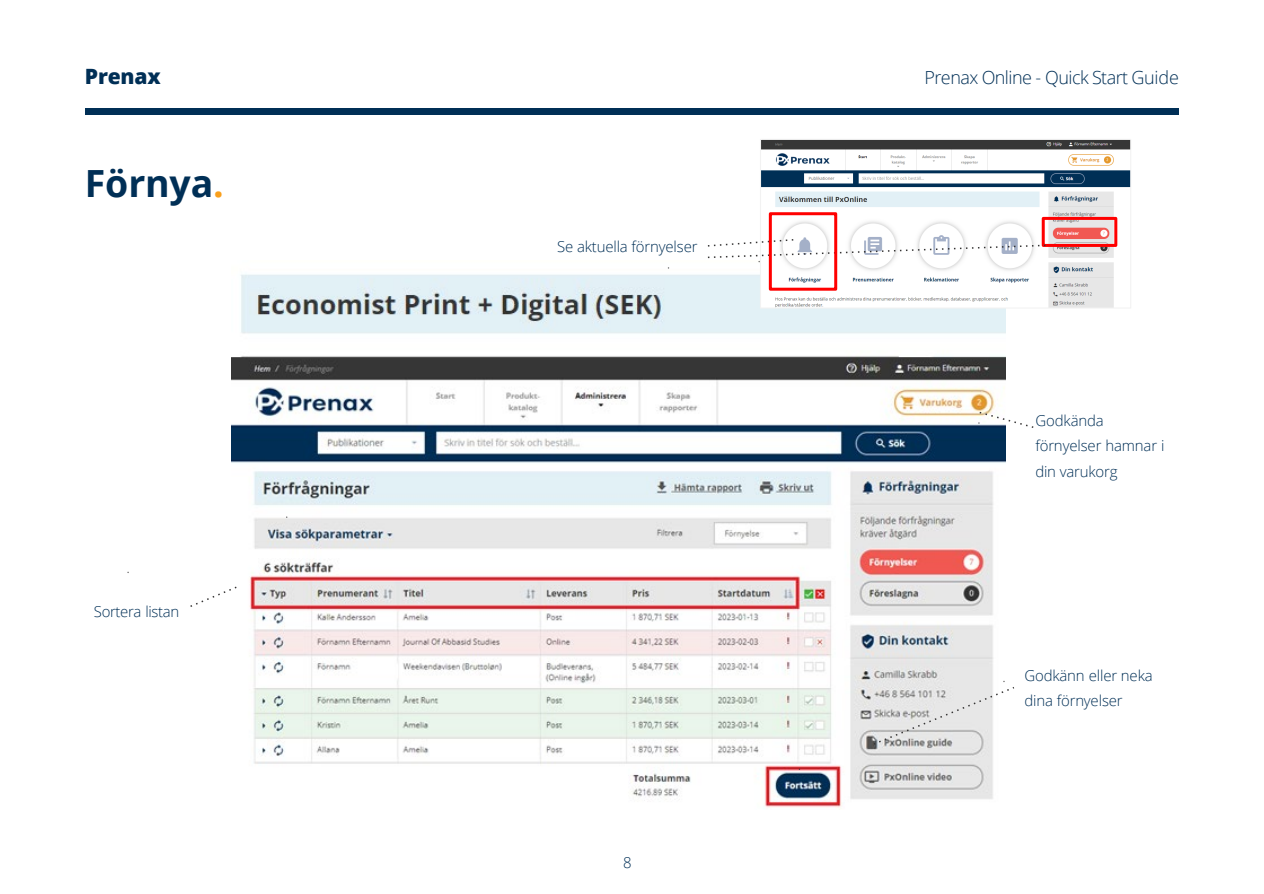
<style>
.page{position:relative;width:1264px;height:894px;background:#fff}
.page>*{position:absolute;margin:0;border:0;box-sizing:border-box;transform-origin:0 0}
.t1{font:700 37.5px "Open Sans";letter-spacing:-.005em;color:#002f56}
.t2{font:800 21px "Open Sans";letter-spacing:-.01em;color:#002f56}
.t3{font:300 18px "Open Sans";letter-spacing:-.03em;color:#002f56}
.t4{font:300 15px/25.5px "Open Sans";letter-spacing:-.01em;color:#002f56}
.s1{color:#f99f1b}
</style>
<div class="page">
<img style="left:232px;top:262px;width:773px;height:546px">
<img style="left:761px;top:141px;width:367px;height:165px">
<div style="left:759px;top:139px;width:371px;height:169px;border:1px solid #f2f2f2"></div>
<div style="left:85px;top:108px;width:1093px;height:7px;background:#002f56"></div>
<svg style="left:871px;top:680px;width:143px;height:65px"></svg>
<svg style="left:977px;top:410px;width:57px;height:19px"></svg>
<svg style="left:190px;top:584px;width:50px;height:24px"></svg>
<div style="left:1041px;top:217px;width:76px;height:30px;border:3px solid #f00"></div>
<svg style="left:707px;top:238px;width:340px;height:24px"></svg>
<div style="left:768px;top:212px;width:69px;height:78px;border:3px solid #f00"></div>
<p class="t2" style="left:85px;top:60px;width:77px">Prenax</p>
<p class="t3" style="left:924px;top:65px;width:256px">Prenax Online - Quick Start Guide</p>
<h2 class="t1" style="left:85px;top:156px;width:140px">Förnya<span class="s1">.</span></h2>
<p class="t4" style="left:94px;top:598px;width:87px">Sortera listan</p>
<p class="t4" style="left:557px;top:233px;width:142px">Se aktuella förnyelser</p>
<p class="t4" style="left:623px;top:848px;width:10px">8</p>
<p class="t4" style="left:1035px;top:407px;width:131px">Godkända förnyelser hamnar i din varukorg</p>
<p class="t4" style="left:1024px;top:662px;width:129px">Godkänn eller neka dina förnyelser</p>
</div>
